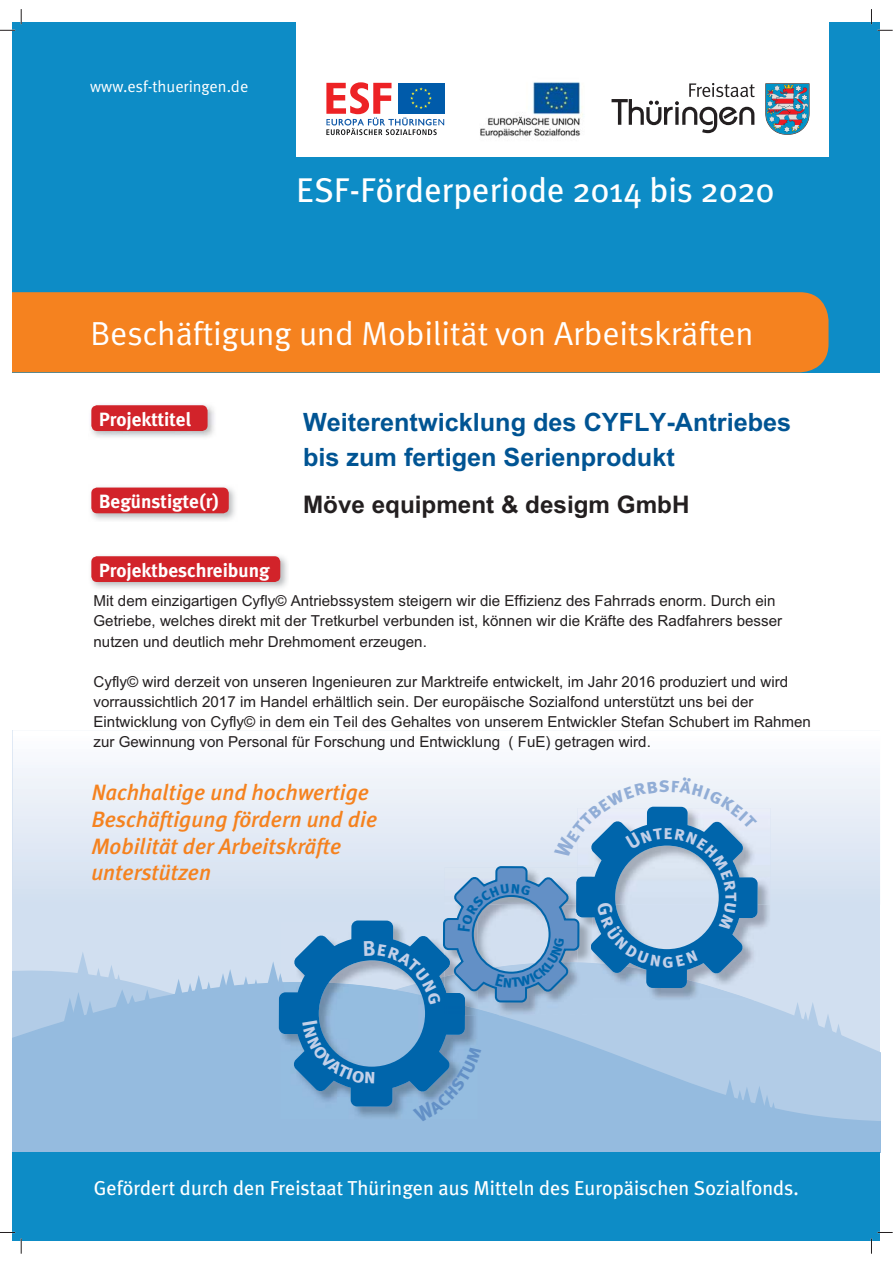
<style>
.page{position:relative;width:893px;height:1263px;background:#fff}
.page>*{position:absolute;margin:0;border:0;box-sizing:border-box;transform-origin:0 0}
.t1{font:34.35px "Meta Plus";color:#fff}
.t2{font:33.3px "Meta Normal LF";color:#fff}
.t3{font:700 25.2px/35px "Arial";color:#005493}
.t4{font:700 24.3px "Arial";color:#231f20}
.t5{font:italic 500 22.2px/26.7px "Meta Plus";color:#f5821f}
.t6{font:20.25px "Meta Plus";color:#fff}
.t7{font:700 19.2px "Meta Plus";color:#fff}
.t8{font:16.2px "Meta Normal LF";color:#fff}
.t9{font:15.15px/20.1px "Arial";color:#231f20}
</style>
<div class="page">
<svg style="left:13px;top:942px;width:867px;height:210px;background:#a6c5e3"></svg>
<svg style="left:13px;top:765px;width:867px;height:140px"></svg>
<svg style="left:63px;top:952px;width:91px;height:77px;background:#b2cce7"></svg>
<svg style="left:790px;top:1002px;width:55px;height:50px;background:#bdd2ea"></svg>
<div style="left:13px;top:22px;width:867px;height:350px;background:#0d8cc6"></div>
<div style="left:296px;top:22px;width:533px;height:135px;background:#fff"></div>
<svg style="left:326px;top:82px;width:118px;height:53px"></svg>
<img style="left:480px;top:82px;width:103px;height:56px">
<svg style="left:765px;top:83px;width:44px;height:52px;background:#748fa4"></svg>
<svg style="left:611px;top:83px;width:144px;height:50px"></svg>
<img style="left:91px;top:556px;width:196px;height:32px">
<div style="left:91px;top:556px;width:189px;height:26px;background:#d2232a;border-radius:6px"></div>
<img style="left:91px;top:487px;width:144px;height:33px">
<div style="left:91px;top:488px;width:138px;height:25px;background:#d2232a;border-radius:6px"></div>
<img style="left:90px;top:405px;width:124px;height:32px">
<div style="left:91px;top:405px;width:117px;height:26px;background:#d2232a;border-radius:6px"></div>
<div style="left:13px;top:1152px;width:867px;height:89px;background:#0d8cc6"></div>
<div style="left:13px;top:292px;width:815px;height:80px;background:#f5821f"></div>
<div style="left:442px;top:1131px;width:138px;height:21px;background:#95bbdf"></div>
<svg style="left:0;top:30px;width:15px;height:1px"></svg>
<svg style="left:877px;top:30px;width:16px;height:1px"></svg>
<svg style="left:0;top:1232px;width:15px;height:1px"></svg>
<svg style="left:877px;top:1232px;width:16px;height:1px"></svg>
<svg style="left:21px;top:9px;width:1px;height:15px"></svg>
<svg style="left:21px;top:1239px;width:1px;height:15px"></svg>
<svg style="left:871px;top:9px;width:1px;height:15px"></svg>
<svg style="left:871px;top:1239px;width:1px;height:15px"></svg>
<svg style="left:171px;top:777px;width:609px;height:354px;background:#a0c0de"></svg>
<p class="t8" style="left:90px;top:81px;width:160px">www.esf-thueringen.de</p>
<h1 class="t1" style="left:296px;top:176px;width:480px">ESF-Förderperiode 2014 bis 2020</h1>
<h2 class="t2" style="left:91px;top:322px;width:664px">Beschäftigung und Mobilität von Arbeitskräften</h2>
<p class="t7" style="left:99px;top:408px;width:94px">Projekttitel</p>
<p class="t7" style="left:99px;top:490px;width:122px">Begünstigte(r)</p>
<p class="t7" style="left:99px;top:559px;width:172px">Projektbeschreibung</p>
<h3 class="t3" style="left:303px;top:407px;width:490px">Weiterentwicklung des CYFLY-Antriebes bis zum fertigen Serienprodukt</h3>
<h3 class="t4" style="left:303px;top:495px;width:388px">Möve equipment &amp; desigm GmbH</h3>
<p class="t9" style="left:93px;top:592px;width:690px">Mit dem einzigartigen Cyfly© Antriebssystem steigern wir die Effizienz des Fahrrads enorm. Durch ein<br>Getriebe, welches direkt mit der Tretkurbel verbunden ist, können wir die Kräfte des Radfahrers besser nutzen und deutlich mehr Drehmoment erzeugen.</p>
<p class="t9" style="left:93px;top:673px;width:719px">Cyfly© wird derzeit von unseren Ingenieuren zur Marktreife entwickelt, im Jahr 2016 produziert und wird vorraussichtlich 2017 im Handel erhältlich sein. Der europäische Sozialfond unterstützt uns bei der Eintwicklung von Cyfly© in dem ein Teil des Gehaltes von unserem Entwickler Stefan Schubert im Rahmen zur Gewinnung von Personal für Forschung und Entwicklung ( FuE) getragen wird.</p>
<h3 class="t5" style="left:91px;top:781px;width:287px">Nachhaltige und hochwertige<br>Beschäftigung fördern und die<br>Mobilität der Arbeitskräfte unterstützen</h3>
<h3 class="t6" style="left:94px;top:1179px;width:706px">Gefördert durch den Freistaat Thüringen aus Mitteln des Europäischen Sozialfonds.</h3>
</div>
